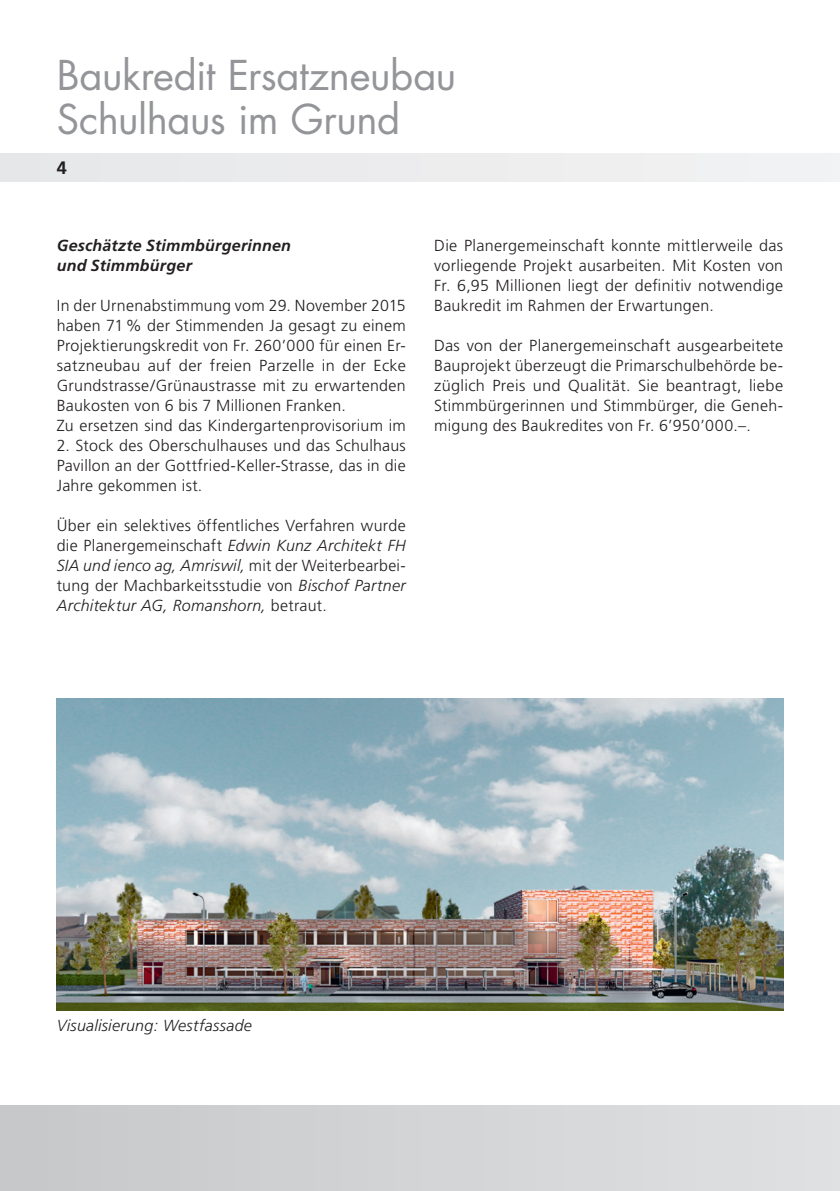
<style>
.page{position:relative;width:840px;height:1191px;background:#fff}
.page>*{position:absolute;margin:0;border:0;box-sizing:border-box;transform-origin:0 0}
.t1{font:40px/44px "Futura Std";letter-spacing:-.01em;color:#939598}
.t2{font:700 18px "Frutiger";color:#231f20}
.t3{font:300 16px/20px "Frutiger";letter-spacing:.015em;color:#231f20;text-align:justify}
.t4{font:italic 700 16px/20px "Frutiger";letter-spacing:.015em;color:#231f20}
.t5{font:italic 300 16px "Frutiger";letter-spacing:.015em;color:#231f20}
.s1{font-style:italic}
</style>
<div class="page">
<div style="left:0;top:153px;width:839px;height:28px;background:#ececee"></div>
<div style="left:0;top:1106px;width:839px;height:85px;background:#d3d4d6"></div>
<img style="left:57px;top:699px;width:725px;height:312px">
<h1 class="t1" style="left:57px;top:53px;width:401px">Baukredit Ersatzneubau<br>Schulhaus im Grund</h1>
<p class="t2" style="left:57px;top:157px;width:12px">4</p>
<p class="t4" style="left:57px;top:235px;width:236px">Geschätzte Stimmbürgerinnen und Stimmbürger</p>
<p class="t3" style="left:57px;top:295px;width:350px;text-align:left">In der Urnenabstimmung vom 29. November 2015 haben 71 % der Stimmenden Ja gesagt zu einem Projektierungskredit von Fr. 260’000 für einen Er&shy;satzneubau auf der freien Parzelle in der Ecke Grundstrasse/Grünaustrasse mit zu erwartenden Baukosten von 6 bis 7 Millionen Franken.<br>Zu ersetzen sind das Kindergartenprovisorium im</p>
<p class="t3" style="left:57px;top:435px;width:350px">2. Stock des Oberschulhauses und das Schulhaus Pavillon an der Gottfried-Keller-Strasse, das in die Jahre gekommen ist.</p>
<p class="t3" style="left:57px;top:515px;width:350px">Über ein selektives öffentliches Verfahren wurde die Planergemeinschaft <span class="s1">Edwin Kunz Architekt FH SIA und ienco ag, Amriswil,</span> mit der Weiterbearbei&shy;tung der Machbarkeitsstudie von <span class="s1">Bischof Partner Architektur AG, Romanshorn,</span> betraut.</p>
<p class="t3" style="left:434px;top:235px;width:350px">Die Planergemeinschaft konnte mittlerweile das vorliegende Projekt ausarbeiten. Mit Kosten von Fr. 6,95 Millionen liegt der definitiv notwendige Baukredit im Rahmen der Erwartungen.</p>
<p class="t3" style="left:434px;top:335px;width:350px">Das von der Planergemeinschaft ausgearbeitete Bauprojekt überzeugt die Primarschulbehörde be&shy;züglich Preis und Qualität. Sie beantragt, liebe Stimmbürgerinnen und Stimmbürger, die Geneh&shy;migung des Baukredites von Fr. 6’950’000.–.</p>
<p class="t5" style="left:57px;top:1016px;width:197px">Visualisierung: Westfassade</p>
</div>
